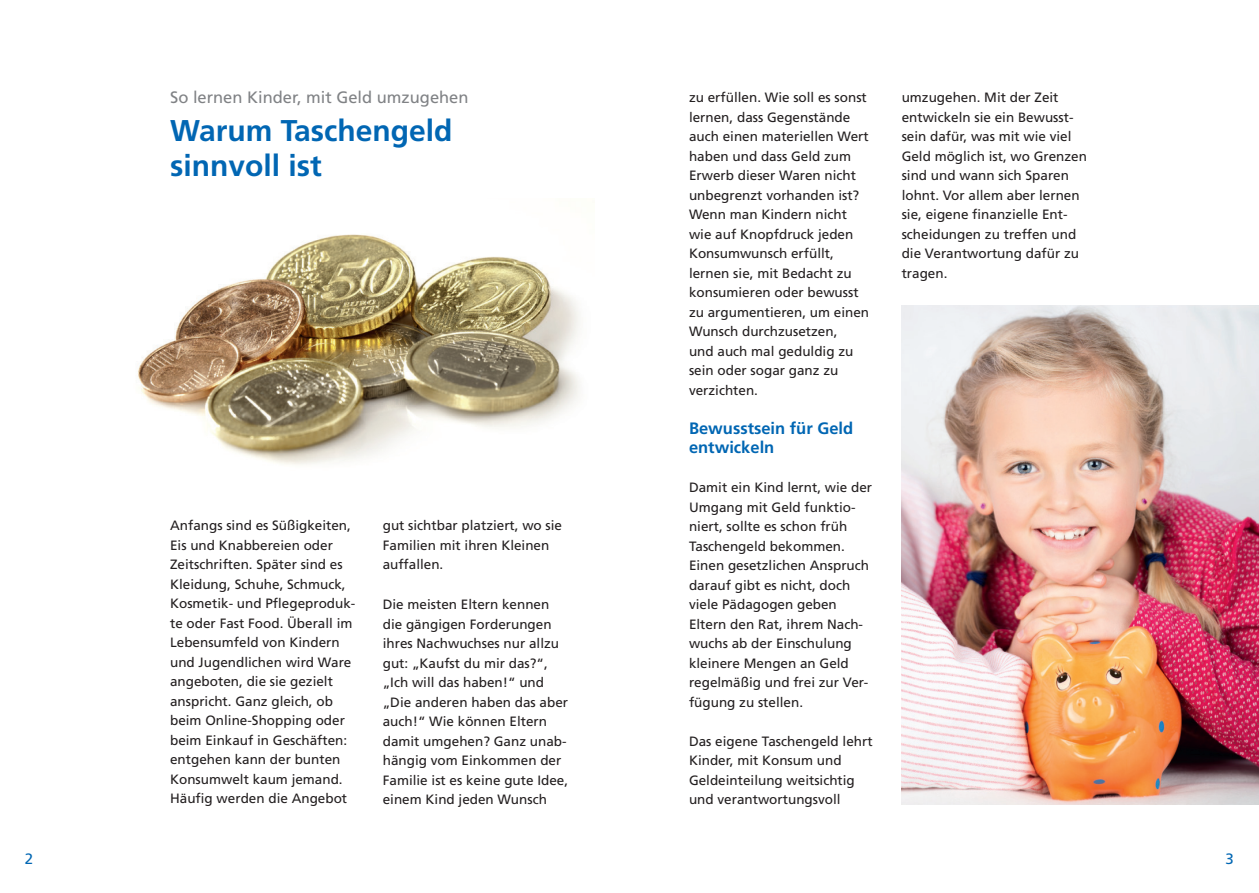
<style>
.page{position:relative;width:1259px;height:893px;background:#fff}
.page>*{position:absolute;margin:0;border:0;box-sizing:border-box;transform-origin:0 0}
.t1{font:700 30px/34.5px "Frutiger LT Std";color:#0166b3}
.t2{font:16.5px "Frutiger LT Std";color:#808285}
.t3{font:700 16.5px/19.5px "Frutiger LT Std";color:#0166b3}
.t4{font:15px "Frutiger LT Std";color:#0166b3}
.t5{font:13.5px/19.5px "Frutiger LT Std";color:#231f20}
</style>
<div class="page">
<img style="left:901px;top:305px;width:358px;height:499px">
<img style="left:138px;top:234px;width:442px;height:231px">
<p class="t2" style="left:170px;top:87px;width:300px">So lernen Kinder, mit Geld umzugehen</p>
<h1 class="t1" style="left:170px;top:114px;width:284px">Warum Taschengeld sinnvoll ist</h1>
<p class="t5" style="left:170px;top:516px;width:187px">Anfangs sind es Süßigkeiten,<br>Eis und Knabbereien oder<br>Zeitschriften. Später sind es<br>Kleidung, Schuhe, Schmuck,<br>Kosmetik- und Pflegeproduk&shy;te oder Fast Food. Überall im<br>Lebensumfeld von Kindern und Jugendlichen wird Ware angeboten, die sie gezielt anspricht. Ganz gleich, ob beim Online-Shopping oder beim Einkauf in Geschäften: entgehen kann der bunten<br>Konsumwelt kaum jemand.<br>Häufig werden die Angebot</p>
<p class="t5" style="left:383px;top:516px;width:181px">gut sichtbar platziert, wo sie<br>Familien mit ihren Kleinen auffallen.</p>
<p class="t5" style="left:383px;top:595px;width:187px">Die meisten Eltern kennen die gängigen Forderungen ihres Nachwuchses nur allzu gut: „Kaufst du mir das?“, „Ich will das haben!“ und „Die anderen haben das aber auch!“ Wie können Eltern damit umgehen? Ganz unab&shy;hängig vom Einkommen der<br>Familie ist es keine gute Idee, einem Kind jeden Wunsch</p>
<p class="t5" style="left:689px;top:88px;width:182px">zu erfüllen. Wie soll es sonst lernen, dass Gegenstände auch einen materiellen Wert haben und dass Geld zum<br>Erwerb dieser Waren nicht unbegrenzt vorhanden ist?<br>Wenn man Kindern nicht wie auf Knopfdruck jeden<br>Konsumwunsch erfüllt, lernen sie, mit Bedacht zu konsumieren oder bewusst zu argumentieren, um einen<br>Wunsch durchzusetzen,<br>und auch mal geduldig zu sein oder sogar ganz zu verzichten.</p>
<p class="t3" style="left:689px;top:419px;width:166px">Bewusstsein für Geld entwickeln</p>
<p class="t5" style="left:689px;top:478px;width:185px">Damit ein Kind lernt, wie der<br>Umgang mit Geld funktio&shy;niert, sollte es schon früh<br>Taschengeld bekommen.<br>Einen gesetzlichen Anspruch darauf gibt es nicht, doch viele Pädagogen geben<br>Eltern den Rat, ihrem Nach&shy;wuchs ab der Einschulung kleinere Mengen an Geld regelmäßig und frei zur Ver&shy;fügung zu stellen.</p>
<p class="t5" style="left:689px;top:731px;width:185px">Das eigene Taschengeld lehrt<br>Kinder, mit Konsum und<br>Geldeinteilung weitsichtig und verantwortungsvoll</p>
<p class="t5" style="left:901px;top:88px;width:187px">umzugehen. Mit der Zeit entwickeln sie ein Bewusst&shy;sein dafür, was mit wie viel<br>Geld möglich ist, wo Grenzen sind und wann sich Sparen lohnt. Vor allem aber lernen sie, eigene finanzielle Ent&shy;scheidungen zu treffen und die Verantwortung dafür zu tragen.</p>
<p class="t4" style="left:25px;top:850px;width:10px">2</p>
<p class="t4" style="left:1225px;top:850px;width:10px">3</p>
</div>
